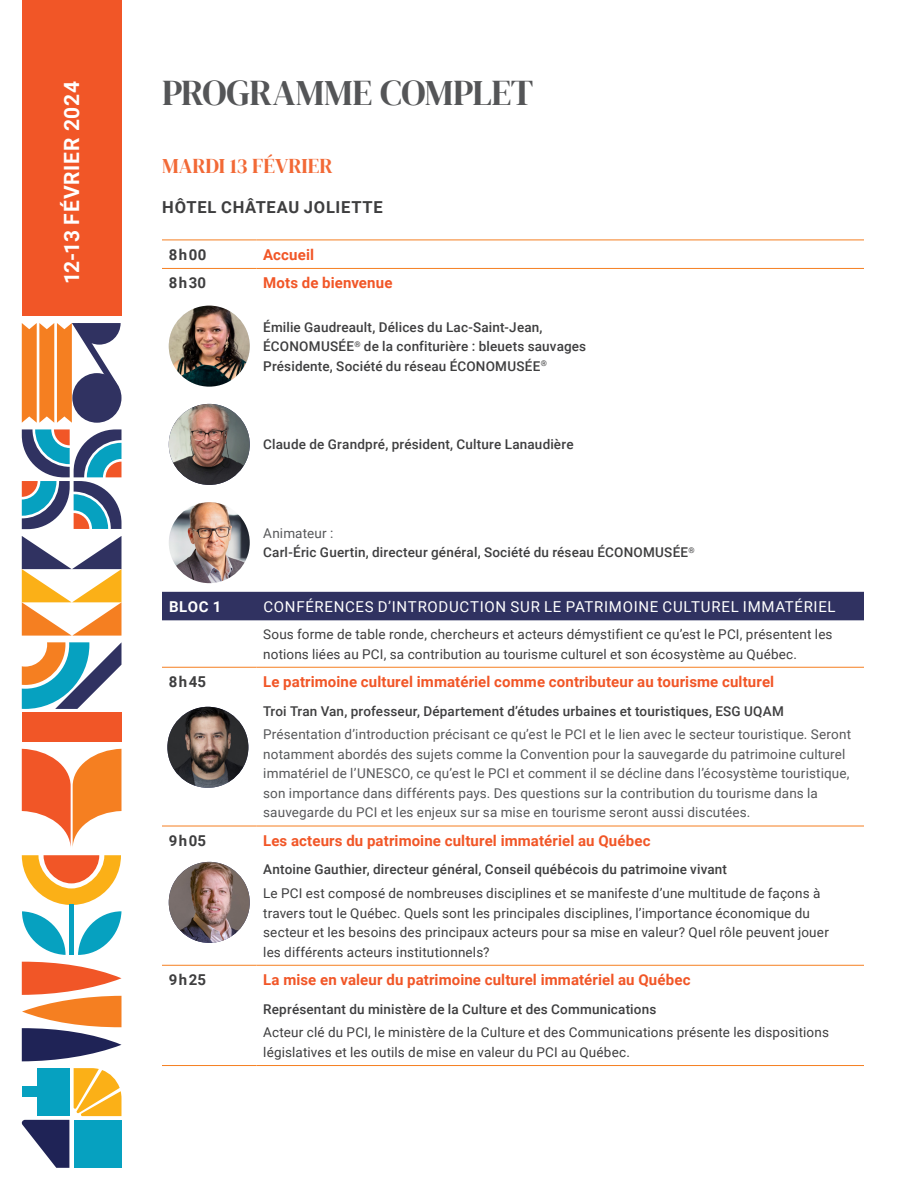
<style>
.page{position:relative;width:918px;height:1188px;background:#fff}
.page>*{position:absolute;margin:0;border:0;box-sizing:border-box;transform-origin:0 0}
.Sub-title{font:36px "DM Serif Display";letter-spacing:-.01em;color:#545557}
.t1{font:700 21px "Roboto";letter-spacing:.035em;color:#fff}
.Paragraph_title{font:21px "DM Serif Display";letter-spacing:-.005em;color:#f26936}
.Subtitle_agenda{font:700 16.5px "Roboto";letter-spacing:.045em;color:#3e3e3f}
.Body{font:700 15px "Roboto";letter-spacing:.01em;color:#f15627}
.Date{font:15px "Roboto";letter-spacing:.045em;color:#fff}
.Body-2{font:700 15px "Roboto";letter-spacing:.01em;color:#3e3e3f}
.Date-2{font:700 15px "Roboto";color:#fff}
.Body_9{font:13.5px/19.5px "Roboto";letter-spacing:.01em;color:#3e3e3f}
.Body_9-2{font:500 13.5px/19.5px "Roboto";letter-spacing:.015em;color:#3e3e3f}
.Body_9-3{font:13.5px/19.5px "Roboto";letter-spacing:.01em;color:#57585a}
.s1{font-weight:400;color:#57585a}
</style>
<div class="page">
<div style="left:22px;top:0;width:100px;height:316px;background:#f15627"></div>
<svg style="left:22px;top:323px;width:99px;height:100px"></svg>
<div style="left:72px;top:373px;width:50px;height:50px;background:#303261;border-radius:50%"></div>
<svg style="left:22px;top:536px;width:100px;height:100px"></svg>
<svg style="left:22px;top:749px;width:100px;height:98px"></svg>
<svg style="left:22px;top:855px;width:99px;height:50px"></svg>
<div style="left:69px;top:905px;width:5px;height:50px;background:#06a1c0"></div>
<svg style="left:22px;top:911px;width:44px;height:44px"></svg>
<svg style="left:78px;top:911px;width:44px;height:44px"></svg>
<div style="left:22px;top:713px;width:100px;height:29px;background:#f15627"></div>
<svg style="left:22px;top:642px;width:99px;height:67px"></svg>
<svg style="left:21px;top:1068px;width:101px;height:100px"></svg>
<svg style="left:22px;top:429px;width:100px;height:100px"></svg>
<svg style="left:22px;top:961px;width:100px;height:100px"></svg>
<div style="left:162px;top:592px;width:702px;height:28px;background:#303261"></div>
<hr style="left:162px;top:240px;width:94px;height:1px;background:#f57f21">
<hr style="left:256px;top:240px;width:608px;height:1px;background:#f57f21">
<hr style="left:256px;top:268px;width:608px;height:1px;background:#f57f21">
<hr style="left:256px;top:826px;width:608px;height:1px;background:#f57f21">
<hr style="left:256px;top:965px;width:608px;height:1px;background:#f57f21">
<hr style="left:256px;top:1065px;width:608px;height:1px;background:#f57f21">
<hr style="left:162px;top:268px;width:94px;height:1px;background:#f57f21">
<hr style="left:162px;top:826px;width:94px;height:1px;background:#f57f21">
<hr style="left:162px;top:965px;width:94px;height:1px;background:#f57f21">
<hr style="left:162px;top:1065px;width:94px;height:1px;background:#f57f21">
<hr style="left:162px;top:667px;width:94px;height:1px;background:#f57f21">
<hr style="left:256px;top:667px;width:608px;height:1px;background:#f57f21">
<img style="left:169px;top:306px;width:81px;height:81px;border-radius:40px">
<img style="left:169px;top:404px;width:81px;height:81px;border-radius:40px">
<img style="left:169px;top:502px;width:81px;height:81px;border-radius:40px">
<img style="left:169px;top:862px;width:81px;height:81px;border-radius:40px">
<img style="left:167px;top:707px;width:81px;height:81px;border-radius:40px">
<h2 class="t1" style="left:57px;top:284px;width:204px;rotate:-90deg">12-13 FÉVRIER 2024</h2>
<p class="Sub-title" style="left:162px;top:72px;width:373px">PROGRAMME COMPLET</p>
<p class="Paragraph_title" style="left:162px;top:153px;width:172px">MARDI 13 FÉVRIER</p>
<p class="Subtitle_agenda" style="left:162px;top:195px;width:222px">HÔTEL CHÂTEAU JOLIETTE</p>
<p class="Body-2" style="left:169px;top:244px;width:39px">8 h 00</p>
<p class="Body" style="left:263px;top:244px;width:52px">Accueil</p>
<p class="Body-2" style="left:169px;top:272px;width:39px">8 h 30</p>
<p class="Body" style="left:263px;top:272px;width:131px">Mots de bienvenue</p>
<p class="Body_9-2" style="left:263px;top:317px;width:325px">Émilie Gaudreault, Délices du Lac-Saint-Jean,<br>ÉCONOMUSÉE<sup>®</sup> de la confiturière : bleuets sauvages<br>Présidente, Société du réseau ÉCONOMUSÉE<sup>®</sup></p>
<p class="Body_9-2" style="left:263px;top:434px;width:312px">Claude de Grandpré, président, Culture Lanaudière</p>
<p class="Body_9-2" style="left:263px;top:523px;width:433px"><span class="s1">Animateur :<br></span>Carl-Éric Guertin, directeur général, Société du réseau ÉCONOMUSÉE<sup>®</sup></p>
<p class="Date-2" style="left:169px;top:596px;width:54px">BLOC 1</p>
<p class="Date" style="left:264px;top:596px;width:574px">CONFÉRENCES D’INTRODUCTION SUR LE PATRIMOINE CULTUREL IMMATÉRIEL</p>
<p class="Body_9" style="left:263px;top:624px;width:571px">Sous forme de table ronde, chercheurs et acteurs démystifient ce qu’est le PCI, présentent les notions liées au PCI, sa contribution au tourisme culturel et son écosystème au Québec.</p>
<p class="Body-2" style="left:169px;top:671px;width:39px">8 h 45</p>
<p class="Body" style="left:263px;top:671px;width:513px">Le patrimoine culturel immatériel comme contributeur au tourisme culturel</p>
<p class="Body_9-2" style="left:263px;top:701px;width:522px">Troi Tran Van, professeur, Département d’études urbaines et touristiques, ESG UQAM</p>
<p class="Body_9-3" style="left:263px;top:724px;width:589px">Présentation d’introduction précisant ce qu’est le PCI et le lien avec le secteur touristique. Seront notamment abordés des sujets comme la Convention pour la sauvegarde du patrimoine culturel immatériel de l’UNESCO, ce qu’est le PCI et comment il se décline dans l’écosystème touristique, son importance dans différents pays. Des questions sur la contribution du tourisme dans la sauvegarde du PCI et les enjeux sur sa mise en tourisme seront aussi discutées.</p>
<p class="Body-2" style="left:169px;top:830px;width:39px">9 h 05</p>
<p class="Body" style="left:263px;top:830px;width:389px">Les acteurs du patrimoine culturel immatériel au Québec</p>
<p class="Body_9-2" style="left:263px;top:859px;width:465px">Antoine Gauthier, directeur général, Conseil québécois du patrimoine vivant</p>
<p class="Body_9" style="left:263px;top:883px;width:567px">Le PCI est composé de nombreuses disciplines et se manifeste d’une multitude de façons à travers tout le Québec. Quels sont les principales disciplines, l’importance économique du secteur et les besoins des principaux acteurs pour sa mise en valeur? Quel rôle peuvent jouer les différents acteurs institutionnels?</p>
<p class="Body-2" style="left:169px;top:969px;width:39px">9 h 25</p>
<p class="Body" style="left:263px;top:969px;width:429px">La mise en valeur du patrimoine culturel immatériel au Québec</p>
<p class="Body_9-2" style="left:263px;top:999px;width:395px">Représentant du ministère de la Culture et des Communications</p>
<p class="Body_9" style="left:263px;top:1022px;width:567px">Acteur clé du PCI, le ministère de la Culture et des Communications présente les dispositions législatives et les outils de mise en valeur du PCI au Québec.</p>
</div>
